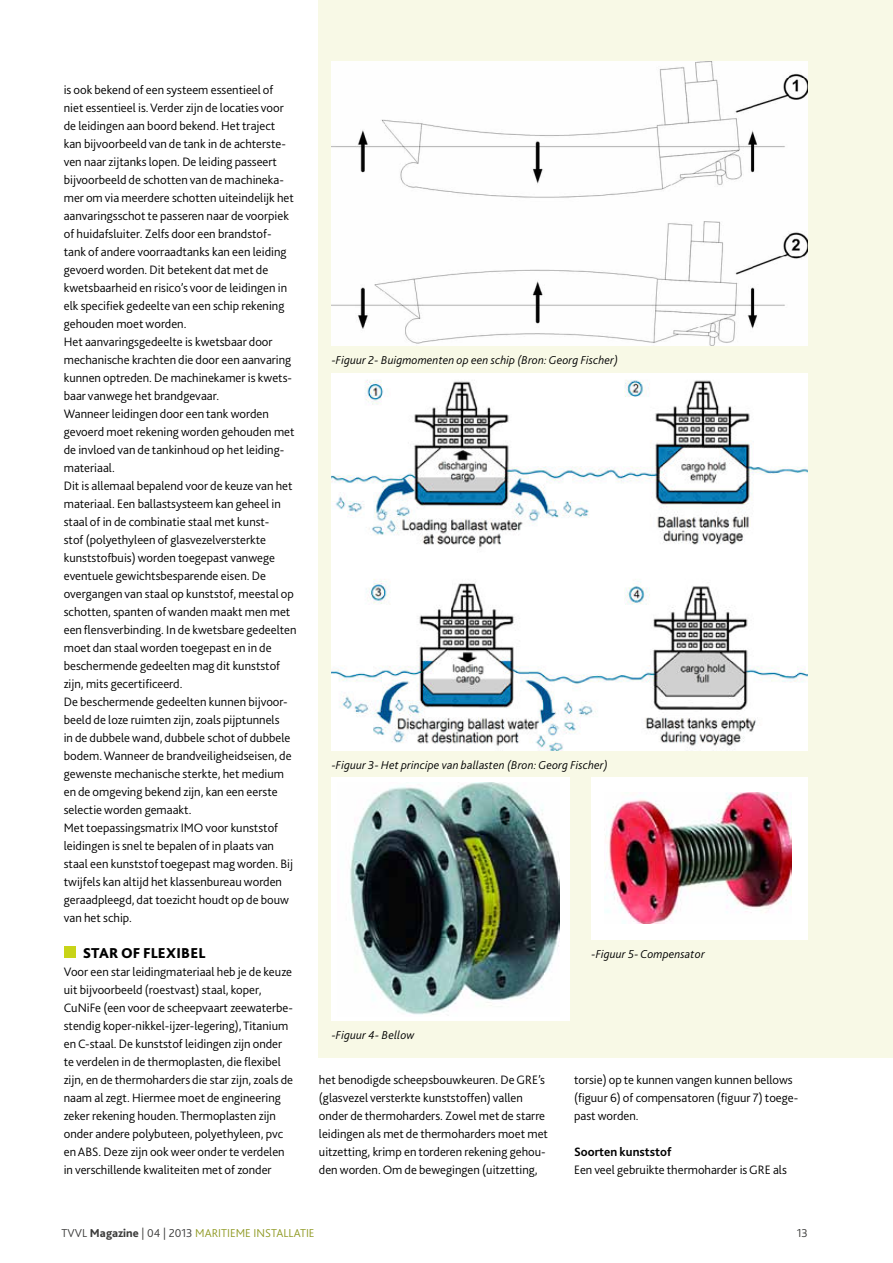
<style>
.page{position:relative;width:893px;height:1263px;background:#fff}
.page>*{position:absolute;margin:0;border:0;box-sizing:border-box;transform-origin:0 0}
.t1{font:800 15px "Bliss 2";letter-spacing:.02em;color:#000}
.t2{font:300 12.75px/18px "Bliss 2";color:#000}
.t3{font:700 12.75px "Bliss 2";color:#000}
.t4{font:italic 300 12px "Bliss 2";letter-spacing:.01em;color:#000}
.t5{font:300 12px "Bliss 2";color:#919b26}
.t6{font:300 12px "Bliss 2";color:#3c3c3b}
.s1{color:#3c3c3b}
.s2{font-weight:800;color:#3c3c3b}
</style>
<div class="page">
<div style="left:319px;top:0;width:574px;height:1057px;background:#f8f9e6"></div>
<div style="left:64px;top:947px;width:11px;height:11px;background:#c8d418"></div>
<div style="left:332px;top:61px;width:475px;height:284px;background:#fefefe"></div>
<img style="left:332px;top:373px;width:476px;height:377px">
<div style="left:332px;top:777px;width:238px;height:243px;background:#fff"></div>
<img style="left:350px;top:783px;width:210px;height:232px">
<div style="left:591px;top:777px;width:217px;height:162px;background:#fff"></div>
<img style="left:604px;top:792px;width:187px;height:132px">
<p class="t2" style="left:64px;top:82px;width:234px">is ook bekend of een systeem essentieel of<br>niet essentieel is. Verder zijn de locaties voor de leidingen aan boord bekend. Het traject<br>kan bijvoorbeeld van de tank in de achterste&shy;ven naar zijtanks lopen. De leiding passeert bijvoorbeeld de schotten van de machineka&shy;mer om via meerdere schotten uiteindelijk het aanvaringsschot te passeren naar de voorpiek of huidafsluiter. Zelfs door een brandstof&shy;tank of andere voorraadtanks kan een leiding gevoerd worden. Dit betekent dat met de kwetsbaarheid en risico’s voor de leidingen in elk specifiek gedeelte van een schip rekening gehouden moet worden.<br>Het aanvaringsgedeelte is kwetsbaar door mechanische krachten die door een aanvaring kunnen optreden. De machinekamer is kwets&shy;baar vanwege het brandgevaar.<br>Wanneer leidingen door een tank worden gevoerd moet rekening worden gehouden met de invloed van de tankinhoud op het leiding&shy;materiaal.<br>Dit is allemaal bepalend voor de keuze van het materiaal. Een ballastsysteem kan geheel in staal of in de combinatie staal met kunst-<br>stof (polyethyleen of glasvezelversterkte kunststofbuis) worden toegepast vanwege eventuele gewichtsbesparende eisen. De overgangen van staal op kunststof, meestal op schotten, spanten of wanden maakt men met een flensverbinding. In de kwetsbare gedeelten moet dan staal worden toegepast en in de beschermende gedeelten mag dit kunststof zijn, mits gecertificeerd.<br>De beschermende gedeelten kunnen bijvoor&shy;beeld de loze ruimten zijn, zoals pijptunnels<br>in de dubbele wand, dubbele schot of dubbele bodem. Wanneer de brandveiligheidseisen, de gewenste mechanische sterkte, het medium en de omgeving bekend zijn, kan een eerste selectie worden gemaakt.<br>Met toepassingsmatrix IMO voor kunststof leidingen is snel te bepalen of in plaats van staal een kunststof toegepast mag worden. Bij twijfels kan altijd het klassenbureau worden geraadpleegd, dat toezicht houdt op de bouw van het schip.</p>
<p class="t1" style="left:83px;top:944px;width:124px">STAR OF FLEXIBEL</p>
<p class="t2" style="left:64px;top:964px;width:231px">Voor een star leidingmateriaal heb je de keuze uit bijvoorbeeld (roestvast) staal, koper, CuNiFe (een voor de scheepvaart zeewaterbe&shy;stendig koper-nikkel-ijzer-legering), Titanium en C-staal. De kunststof leidingen zijn onder te verdelen in de thermoplasten, die flexibel zijn, en de thermoharders die star zijn, zoals de naam al zegt. Hiermee moet de engineering zeker rekening houden. Thermoplasten zijn onder andere polybuteen, polyethyleen, pvc en ABS. Deze zijn ook weer onder te verdelen in verschillende kwaliteiten met of zonder</p>
<p class="t4" style="left:332px;top:355px;width:288px">-Figuur 2- Buigmomenten op een schip (Bron: Georg Fischer)</p>
<p class="t4" style="left:332px;top:760px;width:278px">-Figuur 3- Het principe van ballasten (Bron: Georg Fischer)</p>
<p class="t4" style="left:332px;top:1030px;width:84px">-Figuur 4- Bellow</p>
<p class="t4" style="left:591px;top:949px;width:115px">-Figuur 5- Compensator</p>
<p class="t2" style="left:319px;top:1072px;width:231px">het benodigde scheepsbouwkeuren. De GRE’s (glasvezel versterkte kunststoffen) vallen onder de thermoharders. Zowel met de starre leidingen als met de thermoharders moet met uitzetting, krimp en torderen rekening gehou&shy;den worden. Om de bewegingen (uitzetting,</p>
<p class="t2" style="left:574px;top:1072px;width:226px">torsie) op te kunnen vangen kunnen bellows (figuur 6) of compensatoren (figuur 7) toege&shy;past worden.</p>
<p class="t3" style="left:574px;top:1147px;width:99px">Soorten kunststof</p>
<p class="t2" style="left:574px;top:1162px;width:214px">Een veel gebruikte thermoharder is GRE als</p>
<p class="t5" style="left:62px;top:1228px;width:254px"><span class="s1">TVVL</span> <span class="s2">Magazine</span> <span class="s1">| 04 | 2013</span> MARITIEME INSTALLATIE</p>
<p class="t6" style="left:797px;top:1228px;width:13px">13</p>
</div>
